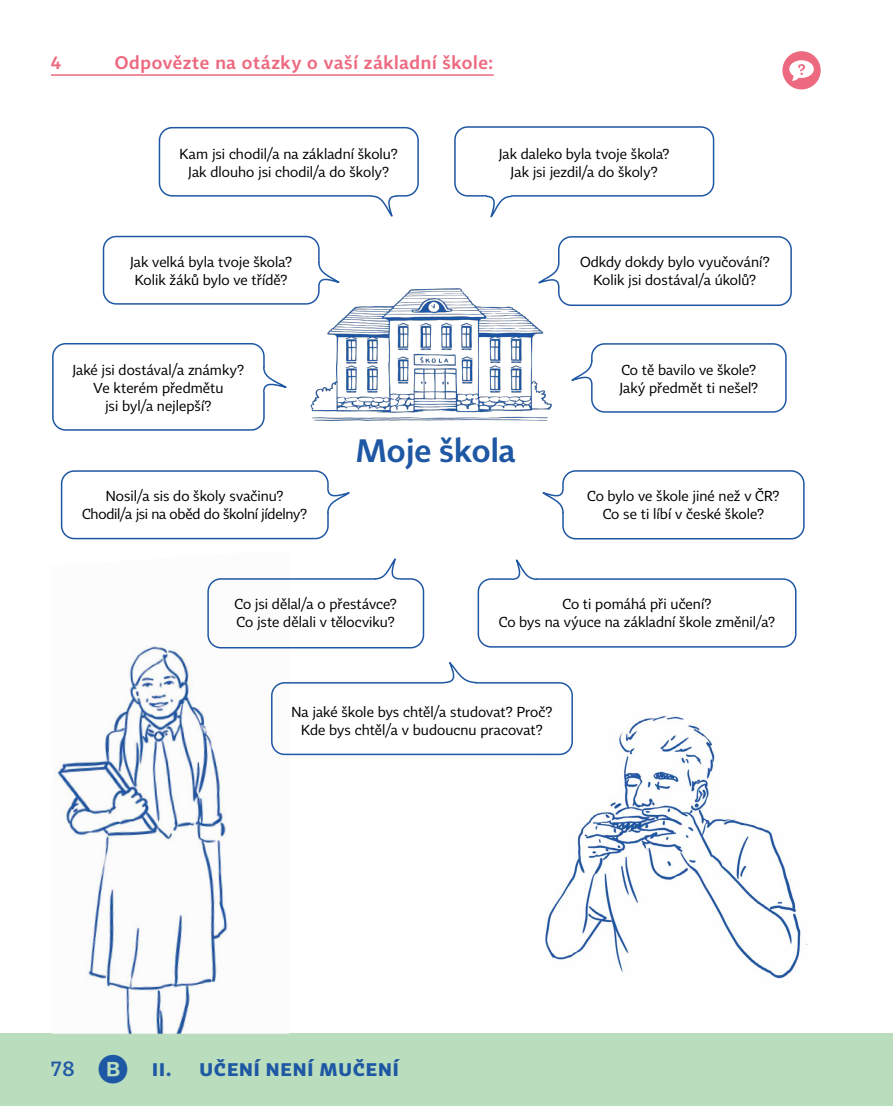
<style>
.page{position:relative;width:893px;height:1106px;background:#fff}
.page>*{position:absolute;margin:0;border:0;box-sizing:border-box;transform-origin:0 0}
.t1{font:600 31.95px "Tabac Sans";color:#1e57a3}
.t2{font:600 18px "Tabac Sans";letter-spacing:.04em;color:#ed697f}
.t3{font:700 18px "Tabac Sans";letter-spacing:.085em;color:#1e57a3}
.t4{font:14.25px/18px "Tabac Sans";color:#000;text-align:center}
.s1{font-weight:500;font-size:21px}
.s2{font-weight:500;font-size:39px}
</style>
<div class="page">
<div style="left:0;top:1033px;width:893px;height:73px;background:#baddbe"></div>
<img style="left:55px;top:581px;width:234px;height:452px">
<img style="left:530px;top:689px;width:278px;height:290px">
<hr style="left:51px;top:74px;width:443px;height:2px;background:#ed697f">
<div style="left:782px;top:51px;width:39px;height:38px;background:#ed697f;border-radius:50%"></div>
<svg style="left:789px;top:60px;width:25px;height:21px"></svg>
<div style="left:271px;top:682px;width:302px;height:73px;border:2px solid #1e57a3;border-radius:13px"></div>
<div style="left:444px;top:681px;width:31px;height:5px;background:#fff"></div>
<svg style="left:442px;top:662px;width:35px;height:22px"></svg>
<div style="left:61px;top:470px;width:268px;height:69px;border:2px solid #1e57a3;border-radius:13px"></div>
<svg style="left:326px;top:487px;width:24px;height:27px"></svg>
<div style="left:103px;top:236px;width:217px;height:69px;border:2px solid #1e57a3;border-radius:13px"></div>
<div style="left:52px;top:343px;width:213px;height:88px;border:2px solid #1e57a3;border-radius:13px"></div>
<svg style="left:262px;top:366px;width:25px;height:27px"></svg>
<div style="left:562px;top:470px;width:243px;height:69px;border:2px solid #1e57a3;border-radius:13px"></div>
<hr style="left:562px;top:488px;width:4px;height:24px;background:#fff">
<svg style="left:542px;top:487px;width:22px;height:27px"></svg>
<div style="left:558px;top:236px;width:234px;height:70px;border:2px solid #1e57a3;border-radius:13px"></div>
<div style="left:591px;top:343px;width:196px;height:70px;border:2px solid #1e57a3;border-radius:13px"></div>
<hr style="left:591px;top:361px;width:4px;height:23px;background:#fff">
<svg style="left:579px;top:359px;width:14px;height:27px"></svg>
<div style="left:454px;top:126px;width:260px;height:71px;border:2px solid #1e57a3;border-radius:13px"></div>
<hr style="left:487px;top:193px;width:23px;height:4px;background:#fff">
<svg style="left:485px;top:195px;width:27px;height:23px"></svg>
<div style="left:207px;top:578px;width:217px;height:70px;border:2px solid #1e57a3;border-radius:13px"></div>
<hr style="left:376px;top:578px;width:23px;height:4px;background:#fff">
<svg style="left:374px;top:558px;width:27px;height:22px"></svg>
<div style="left:478px;top:578px;width:318px;height:69px;border:2px solid #1e57a3;border-radius:13px"></div>
<hr style="left:512px;top:578px;width:24px;height:4px;background:#fff">
<svg style="left:511px;top:559px;width:27px;height:21px"></svg>
<div style="left:159px;top:127px;width:260px;height:70px;border:2px solid #1e57a3;border-radius:13px"></div>
<hr style="left:373px;top:193px;width:23px;height:4px;background:#fff">
<svg style="left:371px;top:195px;width:27px;height:22px"></svg>
<img style="left:293px;top:252px;width:286px;height:170px">
<p class="t2" style="left:51px;top:52px;width:12px">4</p>
<p class="t2" style="left:115px;top:52px;width:380px">Odpovězte na otázky o vaší základní škole:</p>
<p class="t4" style="left:180px;top:145px;width:220px">Kam jsi chodil/a na základní školu?<br>Jak dlouho jsi chodil/a do školy?</p>
<p class="t4" style="left:499px;top:145px;width:173px">Jak daleko byla tvoje škola?<br>Jak jsi jezdil/a do školy?</p>
<p class="t4" style="left:130px;top:253px;width:164px">Jak velká byla tvoje škola?<br>Kolik žáků bylo ve třídě?</p>
<p class="t4" style="left:580px;top:253px;width:191px">Odkdy dokdy bylo vyučování?<br>Kolik jsi dostával/a úkolů?</p>
<p class="t4" style="left:72px;top:361px;width:173px">Jaké jsi dostával/a známky?<br>Ve kterém předmětu<br>jsi byl/a nejlepší?</p>
<p class="t4" style="left:619px;top:361px;width:140px;text-align:left">Co tě bavilo ve škole?<br>Jaký předmět ti nešel?</p>
<p class="t4" style="left:82px;top:487px;width:227px">Nosil/a sis do školy svačinu?<br>Chodil/a jsi na oběd do školní jídelny?</p>
<h1 class="t1" style="left:356px;top:431px;width:161px">Moje škola</h1>
<p class="t4" style="left:587px;top:487px;width:194px">Co bylo ve škole jiné než v ČR?<br>Co se ti líbí v české škole?</p>
<p class="t4" style="left:234px;top:595px;width:164px;text-align:left">Co jsi dělal/a o přestávce?<br>Co jste dělali v tělocviku?</p>
<p class="t4" style="left:499px;top:595px;width:278px">Co ti pomáhá při učení?<br>Co bys na výuce na základní škole změnil/a?</p>
<p class="t4" style="left:291px;top:703px;width:263px">Na jaké škole bys chtěl/a studovat? Proč?<br>Kde bys chtěl/a v budoucnu pracovat?</p>
<p class="t3" style="left:51px;top:1058px;width:122px"><span class="s1">78</span> <span class="s2">B</span> II.</p>
<p class="t3" style="left:200px;top:1058px;width:200px">UČENÍ NENÍ MUČENÍ</p>
</div>
